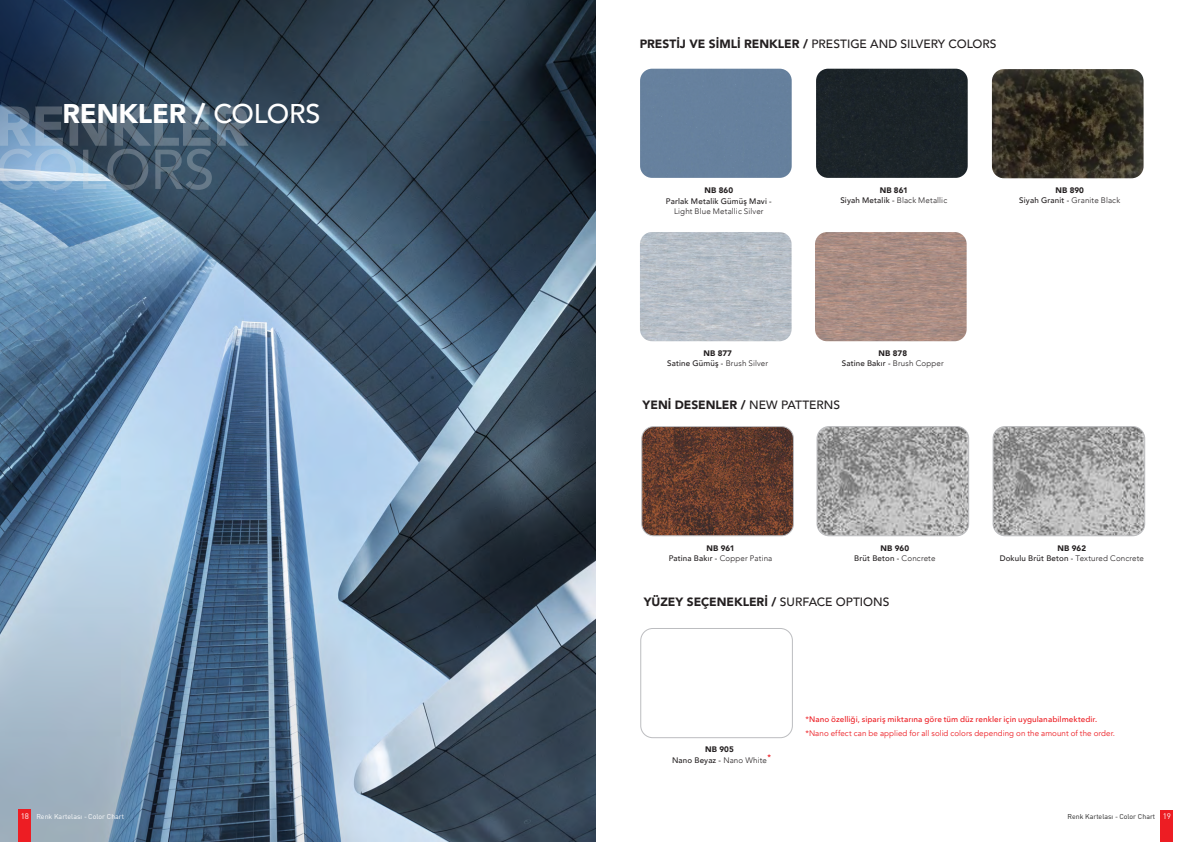
<style>
.page{position:relative;width:1191px;height:842px;background:#fff}
.page>*{position:absolute;margin:0;border:0;box-sizing:border-box;transform-origin:0 0}
.Text_2{font:900 27px "Avenir";letter-spacing:-.005em;color:#fff}
.Text_2-2{font:900 12px "Avenir";color:#231f20}
.Text_2-3{font:500 12px "Avenir";letter-spacing:-.005em;color:#231f20}
.Text_2-4{font:500 8px "Avenir";letter-spacing:.02em;color:#231f20}
.Text_2-5{font:500 8px "Avenir Next";letter-spacing:.005em;color:#ed1d23}
.Text_2-6{font:8px "Avenir";letter-spacing:.005em;color:#ed1d23}
.Text_2-7{font:900 8px "Avenir";letter-spacing:.015em;color:#231f20}
.Text_2-8{font:300 8px "Avenir";letter-spacing:.015em;color:#231f20}
.t1{font:8px "DIN Pro";color:#fff}
.t2{font:7px "DIN Pro";color:#242424}
.t3{font:7px "DIN Pro";color:#fff}
.s1{font-weight:500}
.s2{font-weight:900}
.s3{font-weight:300}
.s4{font-weight:400}
.s5{font-family:"Avenir Next"}
.s6{font-size:8px;color:#fff}
</style>
<div class="page">
<div style="left:1160px;top:810px;width:13px;height:32px;background:#ed1d23"></div>
<img style="left:0;top:0;width:595px;height:842px">
<svg style="left:0;top:0;width:349px;height:281px;background:#3e576e"></svg>
<svg style="left:0;top:106px;width:248px;height:84px;background:#5c7388"></svg>
<div style="left:19px;top:810px;width:12px;height:32px;background:#ed1d23"></div>
<img style="left:640px;top:232px;width:151px;height:109px">
<div style="left:640px;top:69px;width:151px;height:109px;background:#66809e"></div>
<img style="left:815px;top:232px;width:151px;height:109px">
<img style="left:992px;top:69px;width:151px;height:109px">
<div style="left:816px;top:69px;width:151px;height:109px;background:#1b2428"></div>
<div style="left:640px;top:628px;width:152px;height:110px;border:1px solid #bcbdc0;border-radius:12px"></div>
<img style="left:643px;top:427px;width:150px;height:109px">
<div style="left:641px;top:426px;width:152px;height:110px;border:1px solid #bcbdc0;border-radius:12px"></div>
<img style="left:993px;top:427px;width:151px;height:109px">
<div style="left:993px;top:426px;width:151px;height:110px;border:1px solid #bcbdc0;border-radius:12px"></div>
<img style="left:817px;top:427px;width:151px;height:109px">
<div style="left:817px;top:426px;width:151px;height:110px;border:1px solid #bcbdc0;border-radius:12px"></div>
<p class="Text_2" style="left:62px;top:90px;width:260px">RENKLER / <span class="s1">COLORS</span></p>
<p class="Text_2-3" style="left:640px;top:33px;width:358px"><span class="s2">PRESTİJ VE SİMLİ RENKLER /</span> PRESTIGE AND SILVERY COLORS</p>
<p class="Text_2-7" style="left:704px;top:183px;width:30px">NB 860</p>
<p class="Text_2-4" style="left:666px;top:194px;width:107px">Parlak Metalik Gümüş Mavi -</p>
<p class="Text_2-8" style="left:674px;top:207px;width:91px">Light Blue Metallic Silver</p>
<p class="Text_2-7" style="left:703px;top:346px;width:30px">NB 877</p>
<p class="Text_2-4" style="left:667px;top:357px;width:102px">Satine Gümüş - <span class="s3">Brush Silver</span></p>
<p class="Text_2-7" style="left:879px;top:183px;width:30px">NB 861</p>
<p class="Text_2-4" style="left:840px;top:194px;width:108px">Siyah Metalik - <span class="s3">Black Metallic</span></p>
<p class="Text_2-7" style="left:878px;top:346px;width:30px">NB 878</p>
<p class="Text_2-4" style="left:841px;top:357px;width:104px">Satine Bakır - <span class="s3">Brush Copper</span></p>
<p class="Text_2-2" style="left:642px;top:394px;width:199px">YENİ DESENLER / <span class="s1">NEW PATTERNS</span></p>
<p class="Text_2-7" style="left:1055px;top:183px;width:30px">NB 890</p>
<p class="Text_2-4" style="left:1019px;top:194px;width:102px">Siyah Granit - <span class="s3">Granite Black</span></p>
<p class="Text_2-7" style="left:706px;top:541px;width:29px">NB 961</p>
<p class="Text_2-4" style="left:668px;top:552px;width:105px">Patina Bakır - <span class="s3">Copper Patina</span></p>
<p class="Text_2-7" style="left:880px;top:541px;width:30px">NB 960</p>
<p class="Text_2-4" style="left:854px;top:552px;width:83px">Brüt Beton - <span class="s3">Concrete</span></p>
<p class="Text_2-2" style="left:643px;top:591px;width:247px">YÜZEY SEÇENEKLERİ / <span class="s1">SURFACE OPTIONS</span></p>
<p class="Text_2-7" style="left:1057px;top:541px;width:30px">NB 962</p>
<p class="Text_2-4" style="left:999px;top:552px;width:146px">Dokulu Brüt Beton - <span class="s3">Textured Concrete</span></p>
<p class="Text_2-7" style="left:705px;top:743px;width:30px">NB 905</p>
<p class="Text_2-4" style="left:672px;top:753px;width:96px">Nano Beyaz - <span class="s3">Nano White</span></p>
<p class="Text_2-5" style="left:767px;top:751px;width:5px">*</p>
<p class="Text_2-5" style="left:805px;top:713px;width:293px"><span class="s4">*</span>Nano özelliği, sipariş miktarına göre tüm düz renkler için uygulanabilmektedir.</p>
<p class="Text_2-6" style="left:805px;top:728px;width:311px"><span class="s5">*</span>Nano effect can be applied for all solid colors depending on the amount of the order.</p>
<p class="t1" style="left:21px;top:810px;width:10px">18</p>
<p class="t2" style="left:1067px;top:811px;width:105px">Renk Kartelası - Color Chart <span class="s6">19</span></p>
<p class="t3" style="left:37px;top:811px;width:89px">Renk Kartelası - Color Chart</p>
</div>
